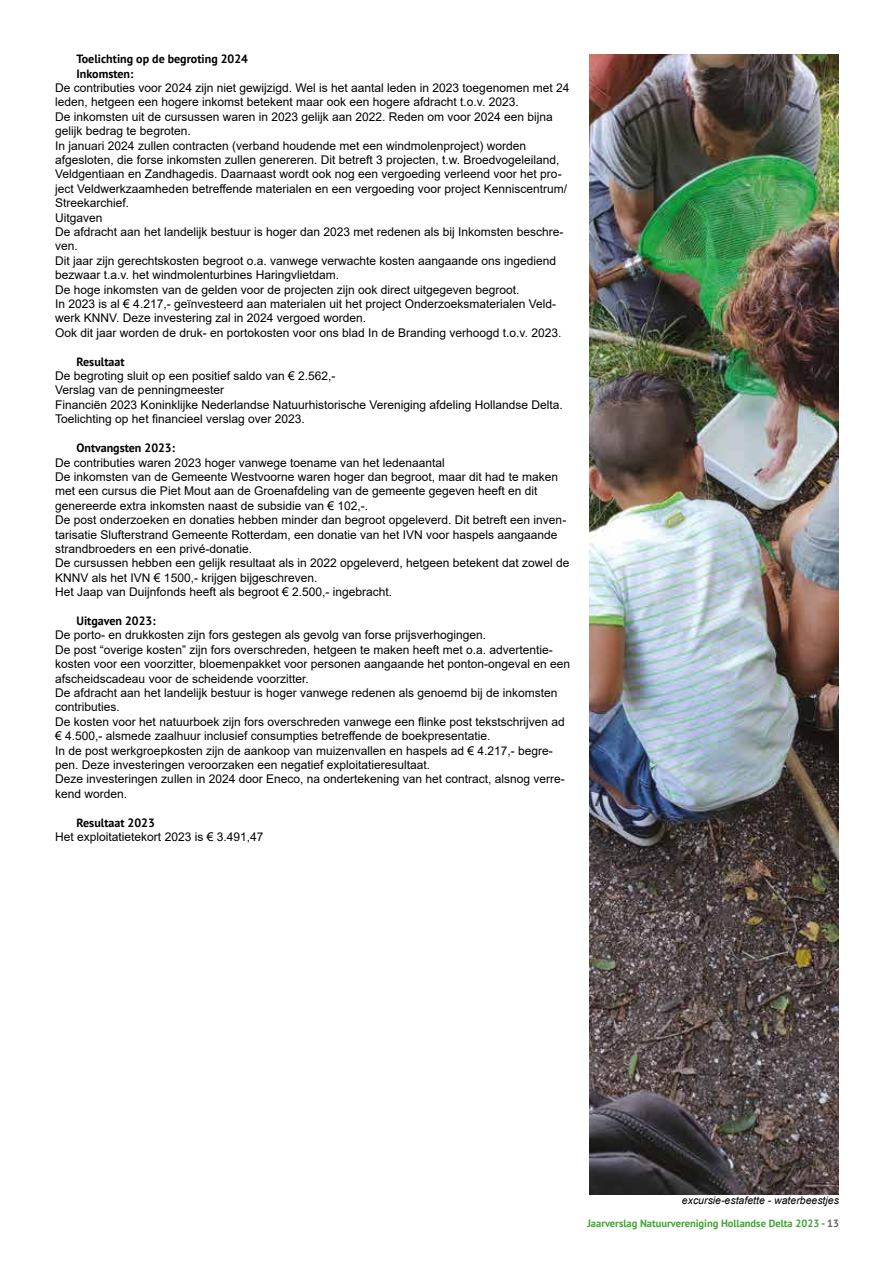
<style>
.page{position:relative;width:893px;height:1263px;background:#fff}
.page>*{position:absolute;margin:0;border:0;box-sizing:border-box;transform-origin:0 0}
.t1{font:12px/14.4px "Arial";color:#000}
.t2{font:700 12px/14.4px "PT Sans";color:#000}
.t3{font:700 10.5px "PT Sans";color:#3fa535}
.t4{font:italic 10.5px "Arial";color:#000}
.s1{color:#646363}
</style>
<div class="page">
<img style="left:589px;top:54px;width:250px;height:1141px">
<p class="t2" style="left:77px;top:52px;width:173px">Toelichting op de begroting 2024<br>Inkomsten:</p>
<p class="t1" style="left:55px;top:81px;width:516px">De contributies voor 2024 zijn niet gewijzigd. Wel is het aantal leden in 2023 toegenomen met 24 leden, hetgeen een hogere inkomst betekent maar ook een hogere afdracht t.o.v. 2023.<br>De inkomsten uit de cursussen waren in 2023 gelijk aan 2022. Reden om voor 2024 een bijna gelijk bedrag te begroten.<br>In januari 2024 zullen contracten (verband houdende met een windmolenproject) worden afgesloten, die forse inkomsten zullen genereren. Dit betreft 3 projecten, t.w. Broedvogeleiland, Veldgentiaan en Zandhagedis. Daarnaast wordt ook nog een vergoeding verleend voor het pro&shy;ject Veldwerkzaamheden betreffende materialen en een vergoeding voor project Kenniscentrum/ Streekarchief.<br>Uitgaven<br>De afdracht aan het landelijk bestuur is hoger dan 2023 met redenen als bij Inkomsten beschre&shy;ven.<br>Dit jaar zijn gerechtskosten begroot o.a. vanwege verwachte kosten aangaande ons ingediend bezwaar t.a.v. het windmolenturbines Haringvlietdam.<br>De hoge inkomsten van de gelden voor de projecten zijn ook direct uitgegeven begroot.<br>In 2023 is al € 4.217,- geïnvesteerd aan materialen uit het project Onderzoeksmaterialen Veld&shy;werk KNNV. Deze investering zal in 2024 vergoed worden.<br>Ook dit jaar worden de druk- en portokosten voor ons blad In de Branding verhoogd t.o.v. 2023.</p>
<p class="t2" style="left:77px;top:354px;width:50px">Resultaat</p>
<p class="t1" style="left:55px;top:369px;width:509px">De begroting sluit op een positief saldo van € 2.562,-<br>Verslag van de penningmeester<br>Financiën 2023 Koninklijke Nederlandse Natuurhistorische Vereniging afdeling Hollandse Delta.<br>Toelichting op het financieel verslag over 2023.</p>
<p class="t2" style="left:77px;top:440px;width:100px">Ontvangsten 2023:</p>
<p class="t1" style="left:55px;top:455px;width:516px">De contributies waren 2023 hoger vanwege toename van het ledenaantal<br>De inkomsten van de Gemeente Westvoorne waren hoger dan begroot, maar dit had te maken met een cursus die Piet Mout aan de Groenafdeling van de gemeente gegeven heeft en dit genereerde extra inkomsten naast de subsidie van € 102,-.<br>De post onderzoeken en donaties hebben minder dan begroot opgeleverd. Dit betreft een inven&shy;tarisatie Slufterstrand Gemeente Rotterdam, een donatie van het IVN voor haspels aangaande strandbroeders en een privé-donatie.<br>De cursussen hebben een gelijk resultaat als in 2022 opgeleverd, hetgeen betekent dat zowel de KNNV als het IVN € 1500,- krijgen bijgeschreven.<br>Het Jaap van Duijnfonds heeft als begroot € 2.500,- ingebracht.</p>
<p class="t2" style="left:77px;top:613px;width:81px">Uitgaven 2023:</p>
<p class="t1" style="left:55px;top:628px;width:516px">De porto- en drukkosten zijn fors gestegen als gevolg van forse prijsverhogingen.<br>De post “overige kosten” zijn fors overschreden, hetgeen te maken heeft met o.a. advertentie&shy;kosten voor een voorzitter, bloemenpakket voor personen aangaande het ponton-ongeval en een afscheidscadeau voor de scheidende voorzitter.<br>De afdracht aan het landelijk bestuur is hoger vanwege redenen als genoemd bij de inkomsten contributies.<br>De kosten voor het natuurboek zijn fors overschreden vanwege een flinke post tekstschrijven ad € 4.500,- alsmede zaalhuur inclusief consumpties betreffende de boekpresentatie.<br>In de post werkgroepkosten zijn de aankoop van muizenvallen en haspels ad € 4.217,- begre&shy;pen. Deze investeringen veroorzaken een negatief exploitatieresultaat.<br>Deze investeringen zullen in 2024 door Eneco, na ondertekening van het contract, alsnog verre&shy;kend worden.</p>
<p class="t2" style="left:77px;top:815px;width:80px">Resultaat 2023</p>
<p class="t1" style="left:55px;top:829px;width:210px">Het exploitatietekort 2023 is € 3.491,47</p>
<p class="t4" style="left:682px;top:1193px;width:158px">excursie-estafette - waterbeestjes</p>
<p class="t3" style="left:587px;top:1216px;width:253px">Jaarverslag Natuurvereniging Hollandse Delta 2023 <span class="s1">- 13</span></p>
</div>
